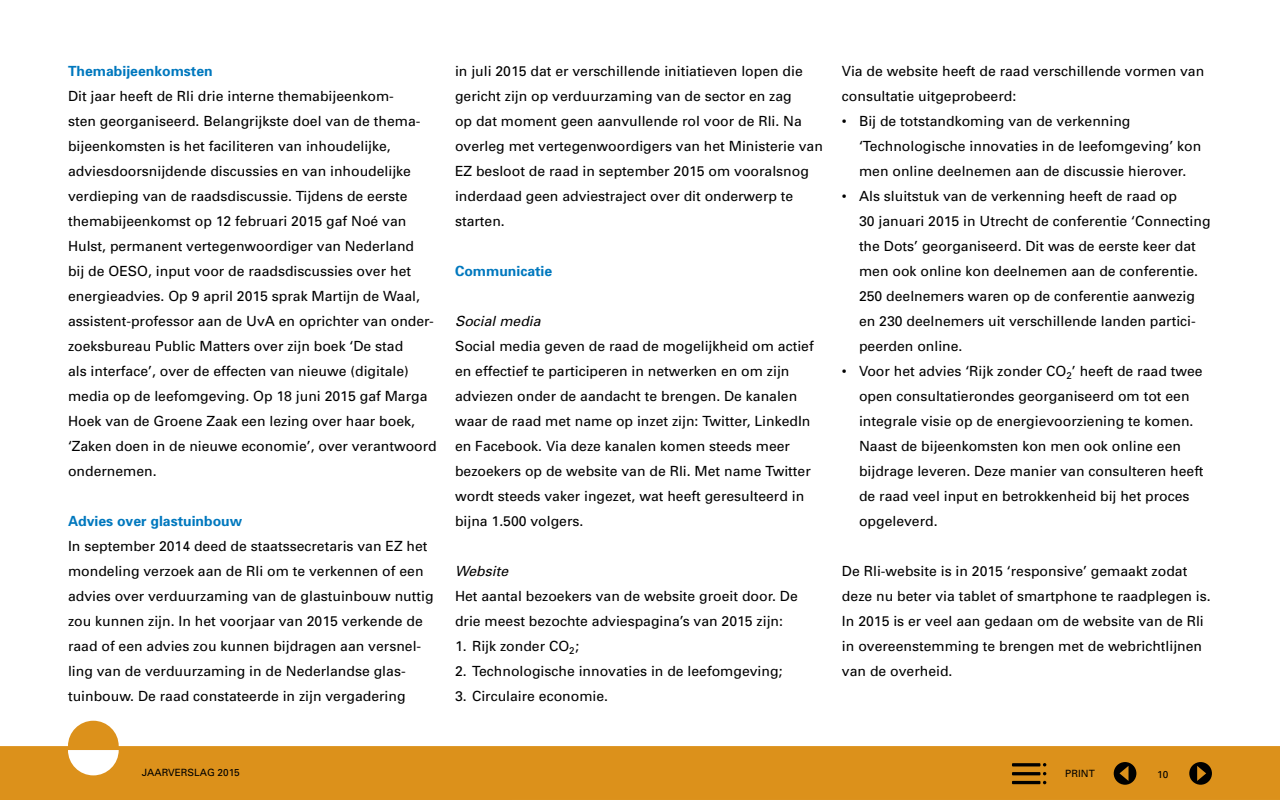
<style>
.page{position:relative;width:1280px;height:800px;background:#fff}
.page>*{position:absolute;margin:0;border:0;box-sizing:border-box;transform-origin:0 0}
.platte_tekst_P{font:14px/25px "Univers";color:#000}
.Alinea_kop_vet_H2{font:700 14px "Univers";color:#0078be}
.alineakop_curcief_H3{font:italic 14px "Univers";color:#000}
.t1{font:10px "Univers";color:#000}
</style>
<div class="page">
<svg style="left:0;top:721px;width:1280px;height:79px;fill:#dc911b"></svg>
<svg style="left:1189px;top:762px;width:23px;height:23px"></svg>
<svg style="left:1114px;top:762px;width:22px;height:23px"></svg>
<hr style="left:1012px;top:781px;width:28px;height:3px;background:#000">
<hr style="left:1012px;top:772px;width:28px;height:3px;background:#000">
<hr style="left:1012px;top:763px;width:28px;height:3px;background:#000">
<h2 class="Alinea_kop_vet_H2" style="left:68px;top:62px;width:146px">Themabijeenkomsten</h2>
<p class="platte_tekst_P" style="left:68px;top:83px;width:370px">Dit jaar heeft de Rli drie interne themabijeenkom-<br>sten georganiseerd. Belangrijkste doel van de thema&shy;bijeenkomsten is het faciliteren van inhoudelijke, adviesdoorsnijdende discussies en van inhoudelijke verdieping van de raadsdiscussie. Tijdens de eerste themabijeenkomst op 12 februari 2015 gaf Noé van Hulst, permanent vertegenwoordiger van Nederland<br>bij de OESO, input voor de raadsdiscussies over het energieadvies. Op 9 april 2015 sprak Martijn de Waal, assistent-professor aan de UvA en oprichter van onder&shy;zoeksbureau Public Matters over zijn boek ‘De stad<br>als interface’, over de effecten van nieuwe (digitale) media op de leefomgeving. Op 18 juni 2015 gaf Marga Hoek van de Groene Zaak een lezing over haar boek, ‘Zaken doen in de nieuwe economie’, over verantwoord ondernemen.</p>
<h2 class="Alinea_kop_vet_H2" style="left:68px;top:512px;width:176px">Advies over glastuinbouw</h2>
<p class="platte_tekst_P" style="left:68px;top:533px;width:367px">In september 2014 deed de staatssecretaris van EZ het mondeling verzoek aan de Rli om te verkennen of een advies over verduurzaming van de glastuinbouw nuttig zou kunnen zijn. In het voorjaar van 2015 verkende de raad of een advies zou kunnen bijdragen aan versnel&shy;ling van de verduurzaming in de Nederlandse glas&shy;tuinbouw. De raad constateerde in zijn vergadering</p>
<p class="platte_tekst_P" style="left:455px;top:58px;width:369px">in juli 2015 dat er verschillende initiatieven lopen die gericht zijn op verduurzaming van de sector en zag<br>op dat moment geen aanvullende rol voor de Rli. Na overleg met vertegenwoordigers van het Ministerie van EZ besloot de raad in september 2015 om vooralsnog inderdaad geen adviestraject over dit onderwerp te starten.</p>
<h2 class="Alinea_kop_vet_H2" style="left:455px;top:262px;width:99px">Communicatie</h2>
<h3 class="alineakop_curcief_H3" style="left:455px;top:312px;width:87px">Social media</h3>
<p class="platte_tekst_P" style="left:455px;top:333px;width:360px">Social media geven de raad de mogelijkheid om actief en effectief te participeren in netwerken en om zijn adviezen onder de aandacht te brengen. De kanalen waar de raad met name op inzet zijn: Twitter, LinkedIn en Facebook. Via deze kanalen komen steeds meer bezoekers op de website van de Rli. Met name Twitter wordt steeds vaker ingezet, wat heeft geresulteerd in bijna 1.500 volgers.</p>
<h3 class="alineakop_curcief_H3" style="left:455px;top:562px;width:55px">Website</h3>
<p class="platte_tekst_P" style="left:455px;top:583px;width:344px">Het aantal bezoekers van de website groeit door. De drie meest bezochte adviespagina’s van 2015 zijn:</p>
<p class="platte_tekst_P" style="left:455px;top:633px;width:125px">1. Rijk zonder CO<sub>2</sub>;</p>
<p class="platte_tekst_P" style="left:455px;top:658px;width:329px">2. Technologische innovaties in de leefomgeving;</p>
<p class="platte_tekst_P" style="left:455px;top:683px;width:155px">3. Circulaire economie.</p>
<p class="platte_tekst_P" style="left:842px;top:58px;width:364px">Via de website heeft de raad verschillende vormen van consultatie uitgeprobeerd:</p>
<p class="platte_tekst_P" style="left:859px;top:108px;width:344px;text-indent:-17px">• Bij de totstandkoming van de verkenning ‘Technologische innovaties in de leefomgeving’ kon men online deelnemen aan de discussie hierover.</p>
<p class="platte_tekst_P" style="left:859px;top:183px;width:353px;text-indent:-17px">• Als sluitstuk van de verkenning heeft de raad op<br>30 januari 2015 in Utrecht de conferentie ‘Connecting the Dots’ georganiseerd. Dit was de eerste keer dat men ook online kon deelnemen aan de conferentie.<br>250 deelnemers waren op de conferentie aanwezig en 230 deelnemers uit verschillende landen partici&shy;peerden online.</p>
<p class="platte_tekst_P" style="left:859px;top:358px;width:346px;text-indent:-17px">• Voor het advies ‘Rijk zonder CO<sub>2</sub>’ heeft de raad twee open consultatierondes georganiseerd om tot een integrale visie op de energievoorziening te komen.<br>Naast de bijeenkomsten kon men ook online een bijdrage leveren. Deze manier van consulteren heeft de raad veel input en betrokkenheid bij het proces opgeleverd.</p>
<p class="platte_tekst_P" style="left:842px;top:558px;width:370px">De Rli-website is in 2015 ‘responsive’ gemaakt zodat deze nu beter via tablet of smartphone te raadplegen is.<br>In 2015 is er veel aan gedaan om de website van de Rli in overeenstemming te brengen met de webrichtlijnen van de overheid.</p>
<p class="t1" style="left:142px;top:766px;width:100px">JAARVERSLAG 2015</p>
<p class="t1" style="left:1065px;top:767px;width:31px">PRINT</p>
<p class="t1" style="left:1157px;top:769px;width:13px">10</p>
</div>
